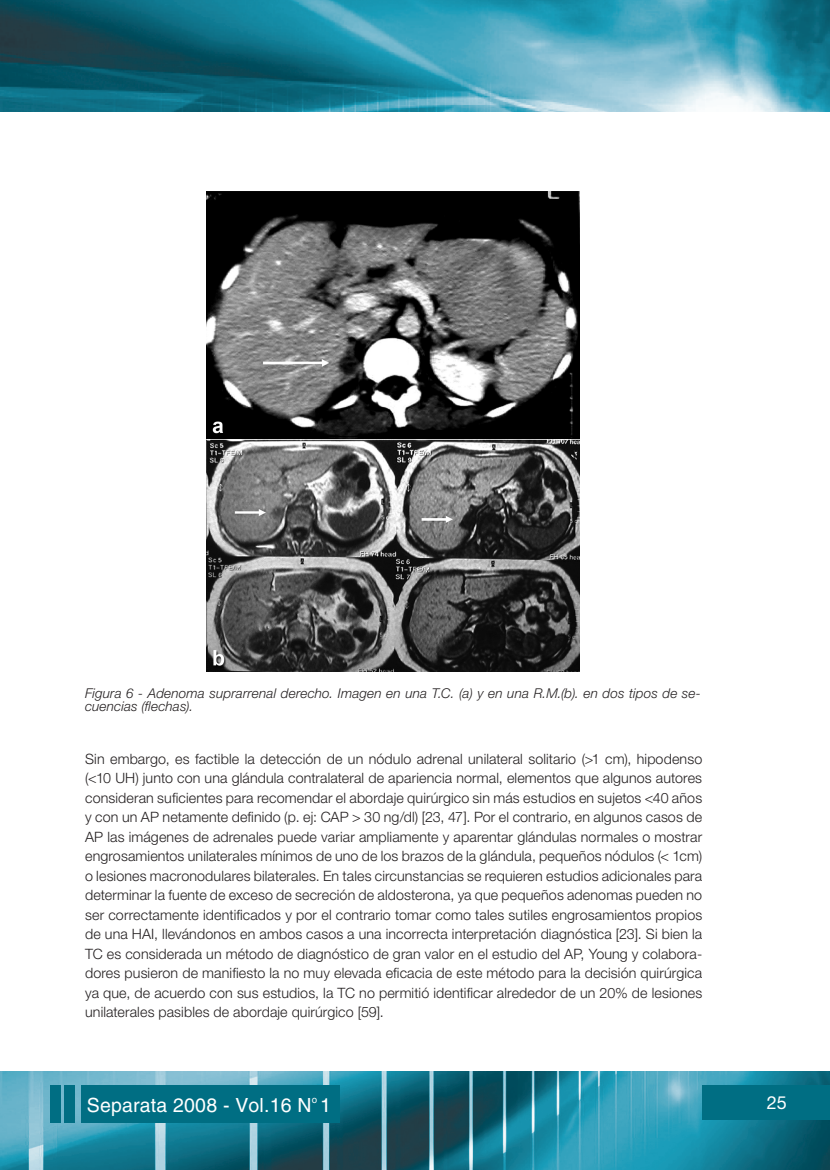
<style>
.page{position:relative;width:830px;height:1170px;background:#fff}
.page>*{position:absolute;margin:0;border:0;box-sizing:border-box;transform-origin:0 0}
.t1{font:19.5px "Helvetica LT Std";letter-spacing:.01em;color:#fff}
.t2{font:18px "Helvetica Neue LT Std";color:#fff}
.t3{font:300 14.25px/19.5px "Helvetica Neue LT Std";letter-spacing:.01em;color:#231f20;text-align:justify}
.t4{font:italic 300 13.5px/13.5px "Helvetica Neue LT Std";letter-spacing:.01em;color:#231f20}
.t5{font:9.75px "Helvetica LT Std";color:#fff}
</style>
<div class="page">
<img style="left:0;top:1071px;width:829px;height:98px">
<img style="left:0;top:0;width:829px;height:112px">
<div style="left:81px;top:1085px;width:258px;height:37px;background:#006e83"></div>
<div style="left:702px;top:1085px;width:127px;height:34px;background:#006e83"></div>
<div style="left:64px;top:1084px;width:11px;height:38px;background:#006e83"></div>
<div style="left:50px;top:1084px;width:11px;height:38px;background:#006e83"></div>
<img style="left:206px;top:191px;width:373px;height:480px">
<p class="t4" style="left:85px;top:686px;width:617px">Figura 6 - Adenoma suprarrenal derecho. Imagen en una T.C. (a) y en una R.M.(b). en dos tipos de se&shy;cuencias (flechas).</p>
<p class="t3" style="left:85px;top:748px;width:618px">Sin embargo, es factible la detección de un nódulo adrenal unilateral solitario (&gt;1 cm), hipodenso (&lt;10 UH) junto con una glándula contralateral de apariencia normal, elementos que algunos autores consideran suficientes para recomendar el abordaje quirúrgico sin más estudios en sujetos &lt;40 años y con un AP netamente definido (p. ej: CAP &gt; 30 ng/dl) [23, 47]. Por el contrario, en algunos casos de AP las imágenes de adrenales puede variar ampliamente y aparentar glándulas normales o mostrar engrosamientos unilaterales mínimos de uno de los brazos de la glándula, pequeños nódulos (&lt; 1cm) o lesiones macronodulares bilaterales. En tales circunstancias se requieren estudios adicionales para determinar la fuente de exceso de secreción de aldosterona, ya que pequeños adenomas pueden no ser correctamente identificados y por el contrario tomar como tales sutiles engrosamientos propios de una HAI, llevándonos en ambos casos a una incorrecta interpretación diagnóstica [23]. Si bien la TC es considerada un método de diagnóstico de gran valor en el estudio del AP, Young y colabora&shy;dores pusieron de manifiesto la no muy elevada eficacia de este método para la decisión quirúrgica ya que, de acuerdo con sus estudios, la TC no permitió identificar alrededor de un 20% de lesiones unilaterales pasibles de abordaje quirúrgico [59].</p>
<p class="t5" style="left:311px;top:1094px;width:7px">o</p>
<p class="t2" style="left:766px;top:1091px;width:11px">25</p>
<h1 class="t1" style="left:87px;top:1094px;width:245px">Separata 2008 - Vol.16 N 1</h1>
</div>
